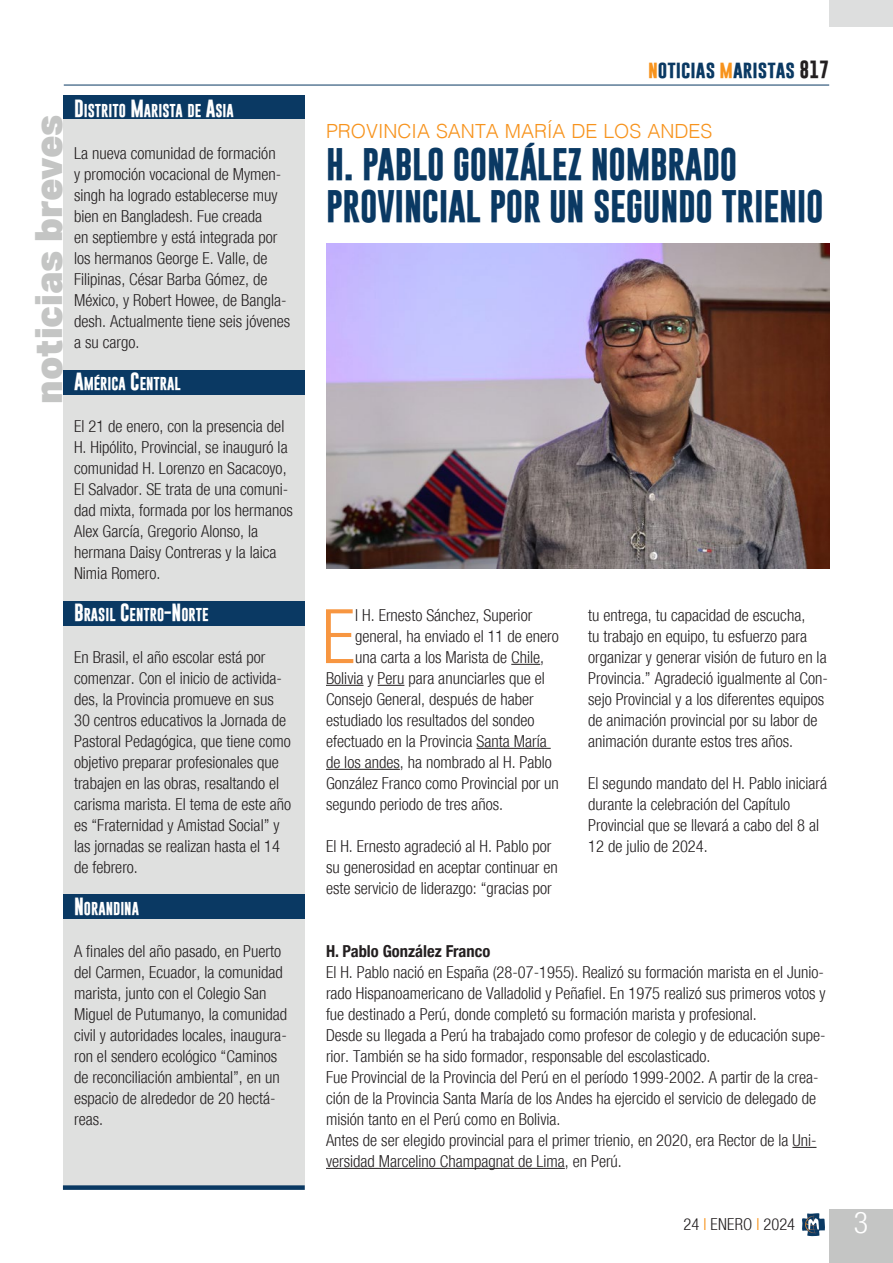
<style>
.page{position:relative;width:893px;height:1263px;background:#fff}
.page>*{position:absolute;margin:0;border:0;box-sizing:border-box;transform-origin:0 0}
.Testo_normal{font:300 condensed 75.3px "Helvetica Neue";color:#f79641}
.Titolo{font:900 37.5px "Aktiv Grotesk";color:#c4c5c4}
.Titolo-2{font:700 33px/42px "Gobold";letter-spacing:-.01em;color:#0a3963}
.t1{font:300 condensed 30px "Helvetica Neue";color:#fff}
.Titolo-3{font:300 19.5px "Helvetica";color:#f7931d}
.t2{font:700 18px "Gobold";color:#0a3963}
.Testo_normal-2{font:300 condensed 16.5px/21px "Helvetica Neue";color:#231f20}
.Testo_normal-3{font:700 condensed 16.5px "Helvetica Neue";color:#231f20}
.Testo_sinEspacio{font:700 13.5px "Gobold";color:#fff}
.s1{font-size:18px}
.s2{color:#f7931d}
.s3{color:#231f20}
</style>
<div class="page">
<div style="left:829px;top:1209px;width:64px;height:54px;background:#c4c5c4"></div>
<hr style="left:64px;top:85px;width:765px;height:1px;background:#0a3963">
<svg style="left:802px;top:1213px;width:23px;height:23px"></svg>
<div style="left:829px;top:0;width:64px;height:27px;background:#dddede"></div>
<svg style="left:511px;top:664px;width:29px;height:1px"></svg>
<hr style="left:326px;top:685px;width:38px;height:1px;background:#231f20">
<svg style="left:378px;top:685px;width:26px;height:1px"></svg>
<hr style="left:476px;top:748px;width:75px;height:1px;background:#231f20">
<hr style="left:326px;top:769px;width:74px;height:1px;background:#231f20">
<svg style="left:792px;top:1147px;width:24px;height:1px"></svg>
<hr style="left:326px;top:1168px;width:239px;height:1px;background:#231f20">
<img style="left:326px;top:243px;width:503px;height:325px">
<div style="left:63px;top:103px;width:242px;height:1087px;background:#dfe0df"></div>
<div style="left:63px;top:601px;width:242px;height:25px;background:#0a3963"></div>
<div style="left:63px;top:894px;width:242px;height:24px;background:#0a3963"></div>
<div style="left:63px;top:370px;width:242px;height:25px;background:#0a3963"></div>
<div style="left:63px;top:95px;width:242px;height:23px;background:#0a3963"></div>
<div style="left:63px;top:1185px;width:242px;height:5px;background:#0a3963"></div>
<p class="Titolo" style="left:24px;top:404px;width:290px;rotate:-90deg">noticias breves</p>
<p class="Testo_sinEspacio" style="left:74px;top:102px;width:161px"><span class="s1">D</span>ISTRITO <span class="s1">M</span>ARISTA DE <span class="s1">A</span>SIA</p>
<p class="Testo_normal-2" style="left:74px;top:143px;width:218px">La nueva comunidad de formación<br>y promoción vocacional de Mymen&shy;singh ha logrado establecerse muy bien en Bangladesh. Fue creada<br>en septiembre y está integrada por los hermanos George E. Valle, de<br>Filipinas, César Barba Gómez, de<br>México, y Robert Howee, de Bangla&shy;desh. Actualmente tiene seis jóvenes a su cargo.</p>
<p class="Testo_sinEspacio" style="left:74px;top:375px;width:108px"><span class="s1">A</span>MÉRICA <span class="s1">C</span>ENTRAL</p>
<p class="Testo_normal-2" style="left:74px;top:416px;width:220px">El 21 de enero, con la presencia del<br>H. Hipólito, Provincial, se inauguró la comunidad H. Lorenzo en Sacacoyo,<br>El Salvador. SE trata de una comuni&shy;dad mixta, formada por los hermanos<br>Alex García, Gregorio Alonso, la hermana Daisy Contreras y la laica<br>Nimia Romero.</p>
<p class="Testo_sinEspacio" style="left:74px;top:606px;width:136px"><span class="s1">B</span>RASIL <span class="s1">C</span>ENTRO<span class="s1">-N</span> ORTE</p>
<p class="Testo_normal-2" style="left:74px;top:647px;width:219px">En Brasil, el año escolar está por comenzar. Con el inicio de activida&shy;des, la Provincia promueve en sus 30 centros educativos la Jornada de Pastoral Pedagógica, que tiene como objetivo preparar profesionales que trabajen en las obras, resaltando el carisma marista. El tema de este año es “Fraternidad y Amistad Social” y las jornadas se realizan hasta el 14 de febrero.</p>
<p class="Testo_sinEspacio" style="left:74px;top:900px;width:66px"><span class="s1">N</span>ORANDINA</p>
<p class="Testo_normal-2" style="left:74px;top:941px;width:215px">A finales del año pasado, en Puerto del Carmen, Ecuador, la comunidad marista, junto con el Colegio San<br>Miguel de Putumanyo, la comunidad civil y autoridades locales, inaugura&shy;ron el sendero ecológico “Caminos de reconciliación ambiental”, en un espacio de alrededor de 20 hectá&shy;reas.</p>
<p class="t2" style="left:648px;top:57px;width:183px"><span class="s2">n</span>oticias <span class="s2">m</span>aristas <span class="s3">817</span></p>
<p class="Titolo-3" style="left:326px;top:114px;width:388px">PROVINCIA SANTA MARÍA DE LOS ANDES</p>
<p class="Titolo-2" style="left:326px;top:143px;width:499px">H. PABLO GONZÁLEZ NOMBRADO<br>PROVINCIAL POR UN SEGUNDO TRIENIO</p>
<p class="Testo_normal" style="left:322px;top:593px;width:35px">E</p>
<p class="Testo_normal-2" style="left:355px;top:605px;width:179px">l H. Ernesto Sánchez, Superior</p>
<p class="Testo_normal-2" style="left:355px;top:626px;width:205px">general, ha enviado el 11 de enero</p>
<p class="Testo_normal-2" style="left:355px;top:647px;width:190px">una carta a los Marista de Chile,</p>
<p class="Testo_normal-2" style="left:326px;top:668px;width:220px">Bolivia y Peru para anunciarles que el</p>
<p class="Testo_normal-2" style="left:326px;top:689px;width:209px">Consejo General, después de haber</p>
<p class="Testo_normal-2" style="left:326px;top:710px;width:210px">estudiado los resultados del sondeo</p>
<p class="Testo_normal-2" style="left:326px;top:731px;width:222px">efectuado en la Provincia Santa María</p>
<p class="Testo_normal-2" style="left:326px;top:752px;width:227px">de los andes, ha nombrado al H. Pablo</p>
<p class="Testo_normal-2" style="left:326px;top:773px;width:234px">González Franco como Provincial por un</p>
<p class="Testo_normal-2" style="left:326px;top:794px;width:179px">segundo periodo de tres años.</p>
<p class="Testo_normal-2" style="left:326px;top:836px;width:233px">El H. Ernesto agradeció al H. Pablo por su generosidad en aceptar continuar en este servicio de liderazgo: “gracias por</p>
<p class="Testo_normal-2" style="left:588px;top:605px;width:241px">tu entrega, tu capacidad de escucha,<br>tu trabajo en equipo, tu esfuerzo para organizar y generar visión de futuro en la Provincia.” Agradeció igualmente al Con&shy;sejo Provincial y a los diferentes equipos de animación provincial por su labor de animación durante estos tres años.</p>
<p class="Testo_normal-2" style="left:588px;top:773px;width:240px">El segundo mandato del H. Pablo iniciará durante la celebración del Capítulo Provincial que se llevará a cabo del 8 al 12 de julio de 2024.</p>
<p class="Testo_normal-3" style="left:326px;top:937px;width:166px">H. Pablo González Franco</p>
<p class="Testo_normal-2" style="left:326px;top:962px;width:501px;text-align:justify">El H. Pablo nació en España (28-07-1955). Realizó su formación marista en el Junio&shy;rado Hispanoamericano de Valladolid y Peñafiel. En 1975 realizó sus primeros votos y fue destinado a Perú, donde completó su formación marista y profesional.</p>
<p class="Testo_normal-2" style="left:326px;top:1025px;width:501px">Desde su llegada a Perú ha trabajado como profesor de colegio y de educación supe&shy;rior. También se ha sido formador, responsable del escolasticado.</p>
<p class="Testo_normal-2" style="left:326px;top:1067px;width:494px">Fue Provincial de la Provincia del Perú en el período 1999-2002. A partir de la crea&shy;ción de la Provincia Santa María de los Andes ha ejercido el servicio de delegado de misión tanto en el Perú como en Bolivia.</p>
<p class="Testo_normal-2" style="left:326px;top:1130px;width:492px">Antes de ser elegido provincial para el primer trienio, en 2020, era Rector de la Uni&shy;versidad Marcelino Champagnat de Lima, en Perú.</p>
<p class="Testo_normal-2" style="left:684px;top:1214px;width:113px">24 <span class="s2">I</span> ENERO <span class="s2">I</span> 2024</p>
<h3 class="t1" style="left:854px;top:1205px;width:16px">3</h3>
</div>
